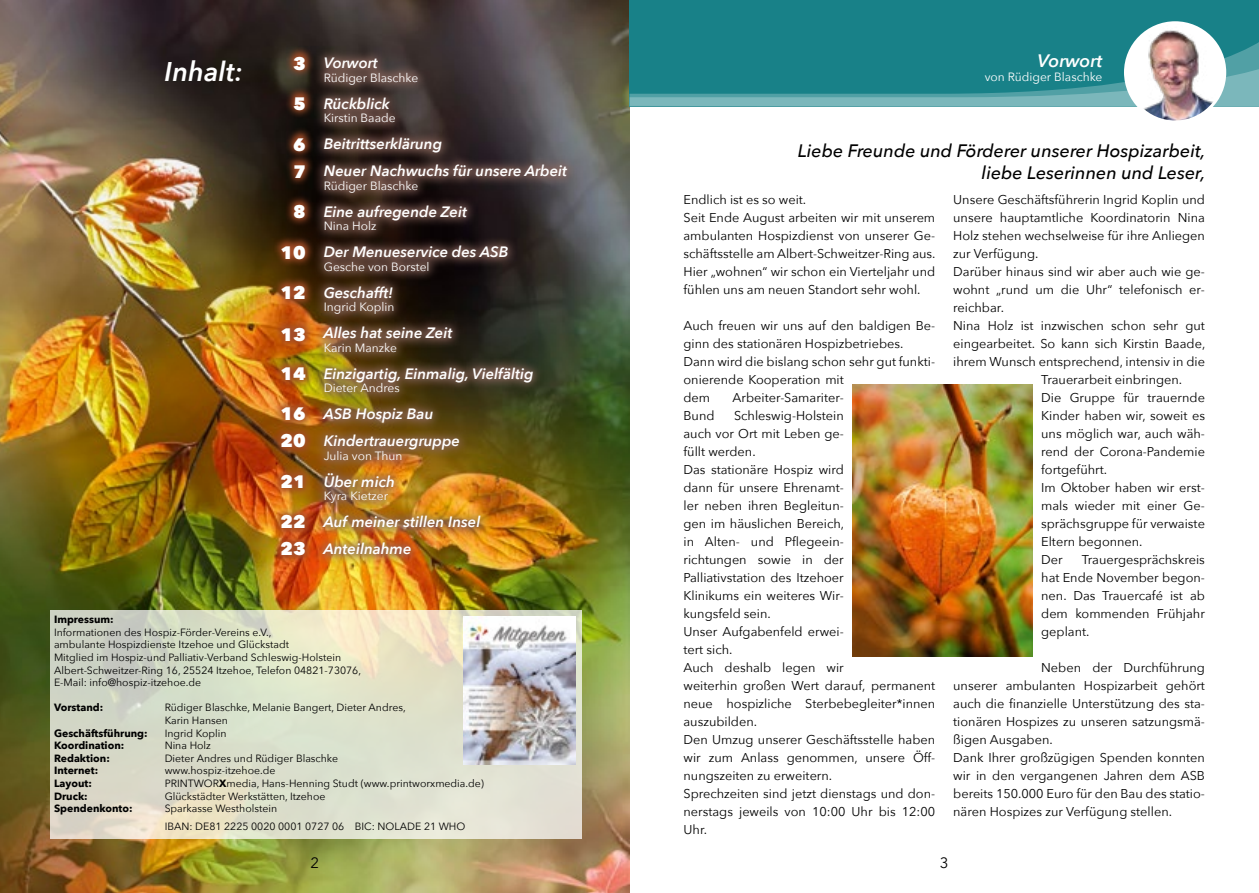
<style>
.page{position:relative;width:1259px;height:893px;background:#fff}
.page>*{position:absolute;margin:0;border:0;box-sizing:border-box;transform-origin:0 0}
.t1{font:italic 600 27px "Avenir Next";color:#fff}
.t2{font:italic 500 18px/21.6px "Avenir Next";color:#000;text-align:right}
.t3{font:800 18px/27px "Avenir Next";color:#fff}
.t4{font:italic 600 18px "Avenir Next";color:#fff}
.t5{font:italic 600 15px/27px "Avenir Next";color:#fff}
.t6{font:15px "Avenir Next";color:#000}
.t7{font:12.75px/18px "Avenir Next";color:#000}
.t8{font:12px "Avenir Next";color:#fff}
.t9{font:10.5px/12.6px "Avenir Next";color:#000}
.t10{font:700 10.5px "Avenir Next";color:#000}
.s1{font-weight:700}
</style>
<div class="page">
<img style="left:0;top:0;width:629px;height:893px">
<div style="left:629px;top:0;width:630px;height:106px;background:#188188"></div>
<svg style="left:50px;top:610px;width:531px;height:228px;background:#dddeca"></svg>
<svg style="left:629px;top:44px;width:630px;height:63px"></svg>
<img style="left:1125px;top:23px;width:99px;height:99px;border-radius:50px">
<div style="left:1124px;top:21px;width:102px;height:102px;border:3px solid #fff;border-radius:50%"></div>
<img style="left:463px;top:617px;width:112px;height:147px">
<img style="left:852px;top:384px;width:180px;height:273px">
<img style="left:312px;top:47px;width:265px;height:518px">
<img style="left:271px;top:47px;width:44px;height:517px">
<h1 class="t1" style="left:165px;top:48px;width:80px">Inhalt:</h1>
<h2 class="t3" style="left:293px;top:50px;width:14px">3</h2>
<h2 class="t3" style="left:293px;top:90px;width:14px">5</h2>
<h2 class="t3" style="left:293px;top:131px;width:14px">6<br>7</h2>
<h2 class="t3" style="left:293px;top:198px;width:14px">8</h2>
<h2 class="t3" style="left:280px;top:239px;width:27px">10</h2>
<h2 class="t3" style="left:280px;top:279px;width:27px">12</h2>
<h2 class="t3" style="left:280px;top:315px;width:27px;line-height:39px">13<br>14</h2>
<h2 class="t3" style="left:280px;top:400px;width:27px">16<br>20</h2>
<h2 class="t3" style="left:280px;top:468px;width:27px">21</h2>
<h2 class="t3" style="left:280px;top:508px;width:27px">22<br>23</h2>
<p class="t5" style="left:324px;top:49px;width:56px">Vorwort</p>
<p class="t8" style="left:324px;top:67px;width:96px">Rüdiger Blaschke</p>
<p class="t5" style="left:324px;top:89px;width:67px">Rückblick</p>
<p class="t8" style="left:324px;top:108px;width:73px">Kirstin Baade</p>
<p class="t5" style="left:324px;top:130px;width:245px">Beitrittserklärung<br>Neuer Nachwuchs für unsere Arbeit</p>
<p class="t8" style="left:324px;top:175px;width:96px">Rüdiger Blaschke</p>
<p class="t5" style="left:324px;top:197px;width:145px">Eine aufregende Zeit</p>
<p class="t8" style="left:324px;top:216px;width:54px">Nina Holz</p>
<p class="t5" style="left:324px;top:238px;width:186px">Der Menueservice des ASB</p>
<p class="t8" style="left:324px;top:256px;width:107px">Gesche von Borstel</p>
<p class="t5" style="left:324px;top:278px;width:71px">Geschafft!</p>
<p class="t8" style="left:324px;top:297px;width:72px">Ingrid Koplin</p>
<p class="t5" style="left:324px;top:319px;width:130px">Alles hat seine Zeit</p>
<p class="t8" style="left:324px;top:337px;width:75px">Karin Manzke</p>
<p class="t5" style="left:324px;top:359px;width:212px">Einzigartig, Einmalig, Vielfältig</p>
<p class="t8" style="left:324px;top:378px;width:78px">Dieter Andres</p>
<p class="t5" style="left:324px;top:400px;width:138px">ASB Hospiz Bau<br>Kindertrauergruppe</p>
<p class="t8" style="left:324px;top:445px;width:80px">Julia von Thun</p>
<p class="t5" style="left:324px;top:467px;width:73px">Über mich</p>
<p class="t8" style="left:324px;top:486px;width:66px">Kyra Kietzer</p>
<p class="t5" style="left:324px;top:508px;width:158px">Auf meiner stillen Insel<br>Anteilnahme</p>
<p class="t10" style="left:54px;top:610px;width:61px">Impressum:</p>
<p class="t9" style="left:54px;top:625px;width:308px">Informationen des Hospiz-Förder-Vereins e.V.,<br>ambulante Hospizdienste Itzehoe und Glückstadt<br>Mitglied im Hospiz-und Palliativ-Verband Schleswig-Holstein Albert-Schweitzer-Ring 16, 25524 Itzehoe, Telefon 04821-73076, E-Mail: info@hospiz-itzehoe.de</p>
<p class="t10" style="left:54px;top:699px;width:51px">Vorstand:</p>
<p class="t9" style="left:165px;top:701px;width:243px">Rüdiger Blaschke, Melanie Bangert, Dieter Andres,<br>Karin Hansen</p>
<p class="t10" style="left:54px;top:724px;width:95px">Geschäftsführung:</p>
<p class="t9" style="left:165px;top:726px;width:63px">Ingrid Koplin</p>
<p class="t10" style="left:54px;top:736px;width:72px">Koordination:</p>
<p class="t9" style="left:165px;top:739px;width:48px">Nina Holz</p>
<p class="t10" style="left:54px;top:749px;width:57px">Redaktion:</p>
<p class="t9" style="left:165px;top:751px;width:175px">Dieter Andres und Rüdiger Blaschke</p>
<p class="t10" style="left:54px;top:762px;width:46px">Internet:</p>
<p class="t9" style="left:165px;top:764px;width:112px">www.hospiz-itzehoe.de</p>
<p class="t10" style="left:54px;top:774px;width:39px">Layout:</p>
<p class="t9" style="left:165px;top:777px;width:321px">PRINTWOR<span class="s1">X</span>media, Hans-Henning Studt (www.printworxmedia.de)</p>
<p class="t10" style="left:54px;top:787px;width:35px">Druck:</p>
<p class="t9" style="left:165px;top:789px;width:162px">Glückstädter Werkstätten, Itzehoe</p>
<p class="t10" style="left:54px;top:799px;width:80px">Spendenkonto:</p>
<p class="t9" style="left:165px;top:799px;width:302px;line-height:18px">Sparkasse Westholstein<br>IBAN: DE81 2225 0020 0001 0727 06 BIC: NOLADE 21 WHO</p>
<h2 class="t4" style="left:1037px;top:45px;width:66px">Vorwort</h2>
<p class="t8" style="left:984px;top:67px;width:119px">von Rüdiger Blaschke</p>
<h2 class="t2" style="left:797px;top:139px;width:409px">Liebe Freunde und Förderer unserer Hospizarbeit, liebe Leserinnen und Leser,</h2>
<p class="t7" style="left:953px;top:190px;width:253px">Unsere Geschäftsführerin Ingrid Koplin und</p>
<p class="t7" style="left:953px;top:208px;width:253px">unsere hauptamtliche Koordinatorin Nina</p>
<p class="t7" style="left:953px;top:226px;width:253px">Holz stehen wechselweise für ihre Anliegen</p>
<p class="t7" style="left:953px;top:244px;width:87px">zur Verfügung.</p>
<p class="t7" style="left:953px;top:262px;width:253px">Darüber hinaus sind wir aber auch wie ge-</p>
<p class="t7" style="left:953px;top:280px;width:253px">wohnt „rund um die Uhr“ telefonisch er-</p>
<p class="t7" style="left:953px;top:298px;width:52px">reichbar.</p>
<p class="t7" style="left:953px;top:316px;width:253px">Nina Holz ist inzwischen schon sehr gut</p>
<p class="t7" style="left:953px;top:334px;width:254px">eingearbeitet. So kann sich Kirstin Baade,</p>
<p class="t7" style="left:953px;top:352px;width:253px">ihrem Wunsch entsprechend, intensiv in die</p>
<p class="t7" style="left:1041px;top:370px;width:143px">Trauerarbeit einbringen.</p>
<p class="t7" style="left:1041px;top:388px;width:165px">Die Gruppe für trauernde</p>
<p class="t7" style="left:1041px;top:406px;width:165px">Kinder haben wir, soweit es</p>
<p class="t7" style="left:1041px;top:424px;width:165px">uns möglich war, auch wäh-</p>
<p class="t7" style="left:1041px;top:442px;width:165px">rend der Corona-Pandemie</p>
<p class="t7" style="left:1041px;top:460px;width:67px">fortgeführt.</p>
<p class="t7" style="left:1041px;top:478px;width:165px">Im Oktober haben wir erst-</p>
<p class="t7" style="left:1041px;top:496px;width:165px">mals wieder mit einer Ge-</p>
<p class="t7" style="left:1041px;top:514px;width:165px">sprächsgruppe für verwaiste</p>
<p class="t7" style="left:1041px;top:532px;width:103px">Eltern begonnen.</p>
<p class="t7" style="left:1041px;top:550px;width:23px">Der</p>
<p class="t7" style="left:683px;top:190px;width:254px">Endlich ist es so weit.<br>Seit Ende August arbeiten wir mit unserem ambulanten Hospizdienst von unserer Ge&shy;schäftsstelle am Albert-Schweitzer-Ring aus.<br>Hier „wohnen“ wir schon ein Vierteljahr und fühlen uns am neuen Standort sehr wohl.</p>
<p class="t7" style="left:683px;top:316px;width:253px">Auch freuen wir uns auf den baldigen Be&shy;ginn des stationären Hospizbetriebes.<br>Dann wird die bislang schon sehr gut funkti&shy;onierende Kooperation mit<br>dem</p>
<p class="t7" style="left:732px;top:388px;width:113px">Arbeiter-Samariter-</p>
<p class="t7" style="left:683px;top:406px;width:253px;text-indent:51px">Schleswig-Holstein<br>auch vor Ort mit Leben ge-<br>füllt werden.<br>Das stationäre Hospiz wird<br>dann für unsere Ehrenamt-<br>ler neben ihren Begleitun-<br>gen im häuslichen Bereich,<br>in Alten- und Pflegeein-<br>richtungen sowie in der<br>Palliativstation des Itzehoer<br>Klinikums ein weiteres Wir-<br>kungsfeld sein.<br>Unser Aufgabenfeld erwei-<br>tert sich.<br>Auch deshalb legen wir<br>weiterhin großen Wert darauf, permanent neue hospizliche Sterbebegleiter*innen auszubilden.<br>Den Umzug unserer Geschäftsstelle haben wir zum Anlass genommen, unsere Öff&shy;nungszeiten zu erweitern.<br>Sprechzeiten sind jetzt dienstags und don&shy;nerstags jeweils von 10:00 Uhr bis 12:00<br>Uhr.</p>
<p class="t7" style="left:683px;top:406px;width:33px">Bund</p>
<p class="t7" style="left:1041px;top:550px;width:165px;text-align:justify;text-indent:40px">Trauergesprächskreis hat Ende November begon&shy;nen. Das Trauercafé ist ab dem kommenden Frühjahr geplant.</p>
<p class="t7" style="left:953px;top:658px;width:253px;text-indent:88px">Neben der Durchführung unserer ambulanten Hospizarbeit gehört auch die finanzielle Unterstützung des sta&shy;tionären Hospizes zu unseren satzungsmä&shy;ßigen Ausgaben.<br>Dank Ihrer großzügigen Spenden konnten wir in den vergangenen Jahren dem ASB bereits 150.000 Euro für den Bau des statio&shy;nären Hospizes zur Verfügung stellen.</p>
<p class="t6" style="left:310px;top:850px;width:10px">2</p>
<p class="t6" style="left:940px;top:850px;width:10px">3</p>
</div>
